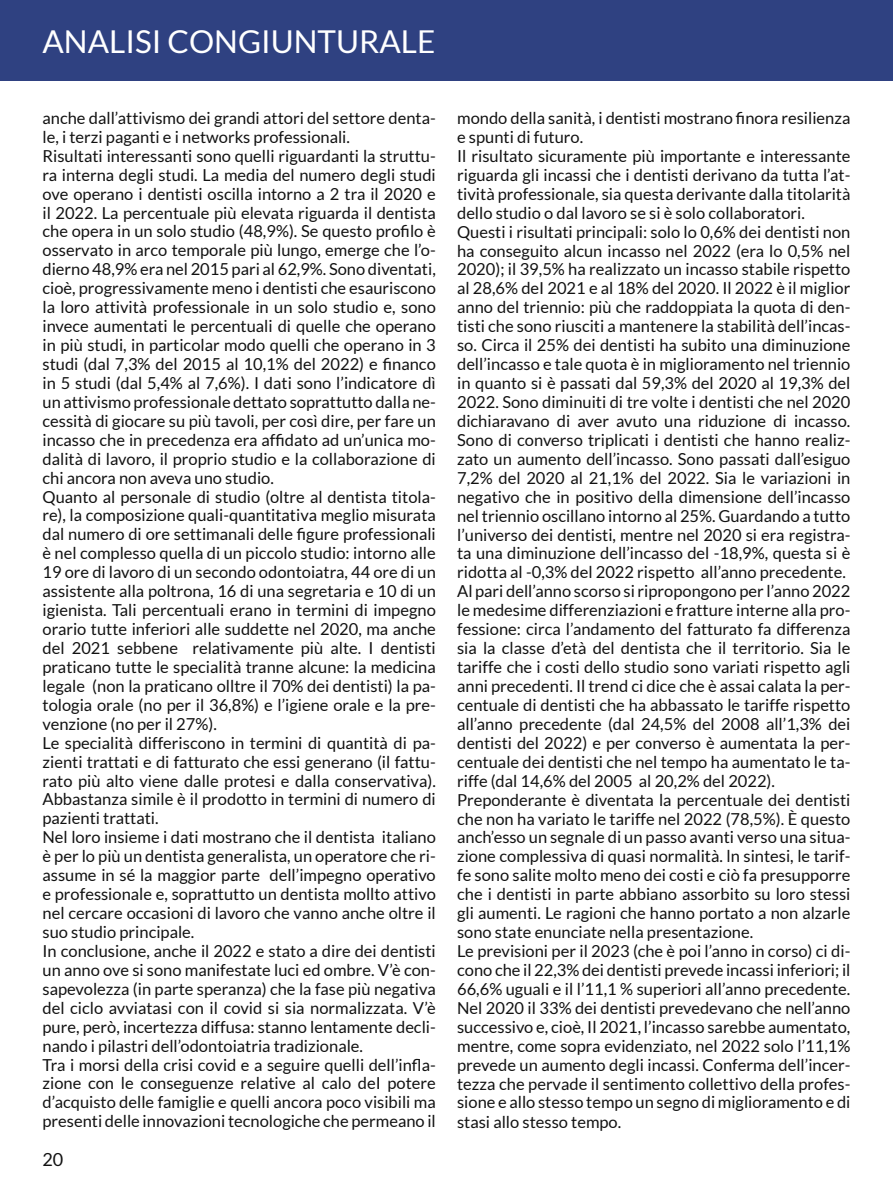
<style>
.page{position:relative;width:893px;height:1191px;background:#fff}
.page>*{position:absolute;margin:0;border:0;box-sizing:border-box;transform-origin:0 0}
.t1{font:31.5px "Lato";color:#fff}
.t2{font:18px "Lato";color:#121212}
.t3{font:16.5px/18.9px "Lato";color:#121212}
</style>
<div class="page">
<div style="left:0;top:0;width:893px;height:81px;background:#2f4181"></div>
<h1 class="t1" style="left:43px;top:24px;width:394px">ANALISI CONGIUNTURALE</h1>
<p class="t3" style="left:43px;top:108px;width:395px">anche dall’attivismo dei grandi attori del settore denta&shy;le, i terzi paganti e i networks professionali.<br>Risultati interessanti sono quelli riguardanti la struttu&shy;ra interna degli studi. La media del numero degli studi ove operano i dentisti oscilla intorno a 2 tra il 2020 e il 2022. La percentuale più elevata riguarda il dentista che opera in un solo studio (48,9%). Se questo profilo è osservato in arco temporale più lungo, emerge che l’o&shy;dierno 48,9% era nel 2015 pari al 62,9%. Sono diventati, cioè, progressivamente meno i dentisti che esauriscono la loro attività professionale in un solo studio e, sono invece aumentati le percentuali di quelle che operano in più studi, in particolar modo quelli che operano in 3 studi (dal 7,3% del 2015 al 10,1% del 2022) e financo in 5 studi (dal 5,4% al 7,6%). I dati sono l’indicatore dì un attivismo professionale dettato soprattutto dalla ne&shy;cessità di giocare su più tavoli, per così dire, per fare un incasso che in precedenza era affidato ad un’unica mo&shy;dalità di lavoro, il proprio studio e la collaborazione di chi ancora non aveva uno studio.<br>Quanto al personale di studio (oltre al dentista titola&shy;re), la composizione quali-quantitativa meglio misurata dal numero di ore settimanali delle figure professionali è nel complesso quella di un piccolo studio: intorno alle 19 ore di lavoro di un secondo odontoiatra, 44 ore di un assistente alla poltrona, 16 di una segretaria e 10 di un igienista. Tali percentuali erano in termini di impegno orario tutte inferiori alle suddette nel 2020, ma anche del 2021 sebbene relativamente più alte. I dentisti praticano tutte le specialità tranne alcune: la medicina legale (non la praticano olltre il 70% dei dentisti) la pa&shy;tologia orale (no per il 36,8%) e l’igiene orale e la pre&shy;venzione (no per il 27%).<br>Le specialità differiscono in termini di quantità di pa&shy;zienti trattati e di fatturato che essi generano (il fattu&shy;rato più alto viene dalle protesi e dalla conservativa).<br>Abbastanza simile è il prodotto in termini di numero di pazienti trattati.<br>Nel loro insieme i dati mostrano che il dentista italiano è per lo più un dentista generalista, un operatore che ri&shy;assume in sé la maggior parte dell’impegno operativo e professionale e, soprattutto un dentista mollto attivo nel cercare occasioni di lavoro che vanno anche oltre il suo studio principale.<br>In conclusione, anche il 2022 e stato a dire dei dentisti un anno ove si sono manifestate luci ed ombre. V’è con&shy;sapevolezza (in parte speranza) che la fase più negativa del ciclo avviatasi con il covid si sia normalizzata. V’è pure, però, incertezza diffusa: stanno lentamente decli&shy;nando i pilastri dell’odontoiatria tradizionale.<br>Tra i morsi della crisi covid e a seguire quelli dell’infla&shy;zione con le conseguenze relative al calo deI potere d’acquisto delle famiglie e quelli ancora poco visibili ma presenti delle innovazioni tecnologiche che permeano il</p>
<p class="t3" style="left:457px;top:108px;width:395px">mondo della sanità, i dentisti mostrano finora resilienza e spunti di futuro.<br>Il risultato sicuramente più importante e interessante riguarda gli incassi che i dentisti derivano da tutta l’at&shy;tività professionale, sia questa derivante dalla titolarità dello studio o dal lavoro se si è solo collaboratori.<br>Questi i risultati principali: solo lo 0,6% dei dentisti non ha conseguito alcun incasso nel 2022 (era lo 0,5% nel 2020); il 39,5% ha realizzato un incasso stabile rispetto al 28,6% deI 2021 e al 18% del 2020. Il 2022 è il miglior anno del triennio: più che raddoppiata la quota di den&shy;tisti che sono riusciti a mantenere la stabilità dell’incas&shy;so. Circa il 25% dei dentisti ha subito una diminuzione dell’incasso e tale quota è in miglioramento nel triennio in quanto si è passati dal 59,3% del 2020 al 19,3% del 2022. Sono diminuiti di tre volte i dentisti che nel 2020 dichiaravano di aver avuto una riduzione di incasso.<br>Sono di converso triplicati i dentisti che hanno realiz&shy;zato un aumento dell’incasso. Sono passati dall’esiguo 7,2% del 2020 al 21,1% del 2022. Sia le variazioni in negativo che in positivo della dimensione dell’incasso nel triennio oscillano intorno al 25%. Guardando a tutto l’universo dei dentisti, mentre nel 2020 si era registra&shy;ta una diminuzione dell’incasso del -18,9%, questa si è ridotta al -0,3% del 2022 rispetto all’anno precedente.<br>Al pari dell’anno scorso si ripropongono per l’anno 2022 le medesime differenziazioni e fratture interne alla pro&shy;fessione: circa l’andamento del fatturato fa differenza sia la classe d’età del dentista che il territorio. Sia le tariffe che i costi dello studio sono variati rispetto agli anni precedenti. Il trend ci dice che è assai calata la per&shy;centuale di dentisti che ha abbassato le tariffe rispetto all’anno precedente (dal 24,5% del 2008 all’1,3% dei dentisti del 2022) e per converso è aumentata la per&shy;centuale dei dentisti che nel tempo ha aumentato le ta&shy;riffe (dal 14,6% del 2005 al 20,2% del 2022).<br>Preponderante è diventata la percentuale dei dentisti che non ha variato le tariffe nel 2022 (78,5%). È questo anch’esso un segnale di un passo avanti verso una situa&shy;zione complessiva di quasi normalità. ln sintesi, le tarif&shy;fe sono salite molto meno dei costi e ciò fa presupporre che i dentisti in parte abbiano assorbito su loro stessi gli aumenti. Le ragioni che hanno portato a non alzarle sono state enunciate nella presentazione.<br>Le previsioni per il 2023 (che è poi l’anno in corso) ci di&shy;cono che il 22,3% dei dentisti prevede incassi inferiori; il 66,6% uguali e il l’11,1 % superiori all’anno precedente.<br>Nel 2020 il 33% dei dentisti prevedevano che nell’anno successivo e, cioè, Il 2021, l’incasso sarebbe aumentato, mentre, come sopra evidenziato, nel 2022 solo l’11,1% prevede un aumento degli incassi. Conferma dell’incer&shy;tezza che pervade il sentimento collettivo della profes&shy;sione e allo stesso tempo un segno di miglioramento e di stasi allo stesso tempo.</p>
<p class="t2" style="left:43px;top:1149px;width:22px">20</p>
</div>
